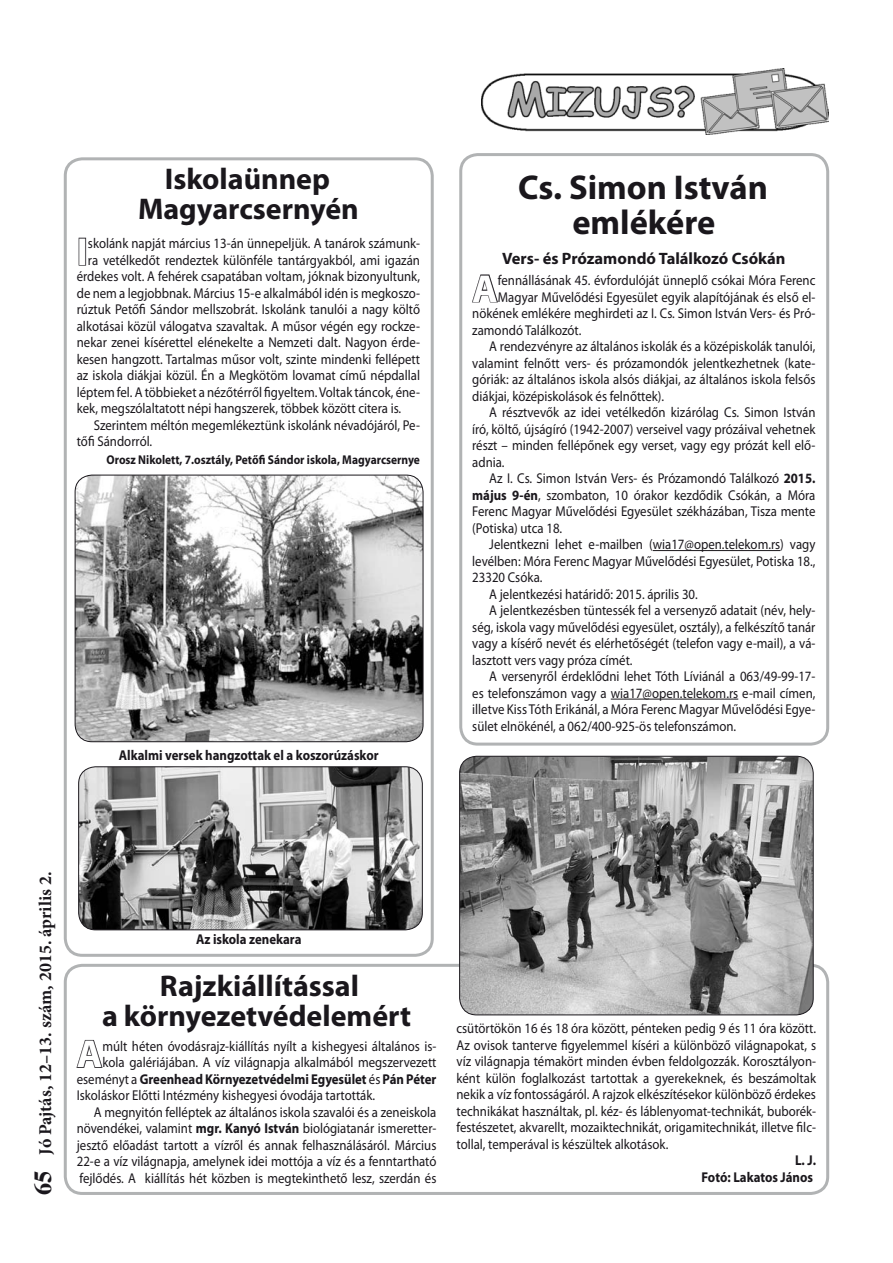
<style>
.page{position:relative;width:893px;height:1263px;background:#fff}
.page>*{position:absolute;margin:0;border:0;box-sizing:border-box;transform-origin:0 0}
.t1{font:700 39.15px "Myriad Pro";color:#fff}
.t2{font:700 34.5px/34.5px "Myriad Pro";color:#1a171c;text-align:center}
.t3{font:700 30px/30px "Myriad Pro";color:#1a171c;text-align:center}
.t4{font:700 24px "CG Times";color:#1a171c}
.t5{font:700 18px "Minion Pro";color:#1a171c}
.t6{font:700 16.5px "Myriad Pro";color:#1a171c}
.t7{font:14.25px/16.5px "Myriad Pro";color:#1a171c;text-align:justify;scale:.9 1}
.t8{font:700 14.25px/16.5px "Myriad Pro";color:#1a171c;text-align:right;scale:.9 1}
.t9{font:700 12.75px "Myriad Pro";color:#1a171c;scale:.9 1}
.s1{font-weight:700}
.s2{font-weight:400}
</style>
<div class="page">
<img style="left:481px;top:68px;width:348px;height:66px">
<hr style="left:653px;top:550px;width:127px;height:1px;background:#1a171c">
<hr style="left:611px;top:699px;width:127px;height:1px;background:#1a171c">
<div style="left:553px;top:192px;width:10px;height:9px;border:3px solid #fff;border-radius:50%"></div>
<svg style="left:472px;top:274px;width:26px;height:29px"></svg>
<div style="left:459px;top:153px;width:370px;height:593px;border:3px solid #b1b3b4;border-radius:17px"></div>
<div style="left:79px;top:238px;width:7px;height:28px;border:2px solid #1a171c"></div>
<div style="left:64px;top:157px;width:370px;height:800px;border:3px solid #b1b3b4;border-radius:17px"></div>
<img style="left:79px;top:767px;width:343px;height:163px;border-radius:17px">
<div style="left:78px;top:766px;width:345px;height:164px;border:1px solid #1a171c;border-radius:17px"></div>
<img style="left:75px;top:475px;width:348px;height:266px;border-radius:17px">
<div style="left:75px;top:475px;width:348px;height:267px;border:1px solid #1a171c;border-radius:17px"></div>
<svg style="left:75px;top:963px;width:338px;height:105px"></svg>
<div style="left:64px;top:964px;width:765px;height:231px;border:3px solid #b1b3b4;border-radius:17px"></div>
<img style="left:460px;top:756px;width:352px;height:259px;border-radius:17px">
<div style="left:459px;top:756px;width:355px;height:259px;border:1px solid #1a171c;border-radius:17px"></div>
<h3 class="t3" style="left:138px;top:163px;width:222px">Iskolaünnep<br>Magyarcsernyén</h3>
<h1 class="t1" style="left:77px;top:226px;width:13px">I</h1>
<p class="t7" style="left:88px;top:235px;width:370px">skolánk napját március 13-án ünnepeljük. A tanárok számunk-</p>
<p class="t7" style="left:88px;top:252px;width:370px">ra vetélkedőt rendeztek különféle tantárgyakból, ami igazán</p>
<p class="t7" style="left:77px;top:268px;width:383px">érdekes volt. A fehérek csapatában voltam, jóknak bizonyultunk,</p>
<p class="t7" style="left:77px;top:285px;width:383px">de nem a legjobbnak. Március 15-e alkalmából idén is megkoszo-</p>
<p class="t7" style="left:77px;top:301px;width:383px">rúztuk Petőfi Sándor mellszobrát. Iskolánk tanulói a nagy költő</p>
<p class="t7" style="left:77px;top:318px;width:383px">alkotásai közül válogatva szavaltak. A műsor végén egy rockze-</p>
<p class="t7" style="left:77px;top:334px;width:383px">nekar zenei kísérettel elénekelte a Nemzeti dalt. Nagyon érde-</p>
<p class="t7" style="left:77px;top:351px;width:383px">kesen hangzott. Tartalmas műsor volt, szinte mindenki fellépett</p>
<p class="t7" style="left:77px;top:367px;width:383px">az iskola diákjai közül. Én a Megkötöm lovamat című népdallal</p>
<p class="t7" style="left:77px;top:384px;width:383px">léptem fel. A többieket a nézőtérről figyeltem. Voltak táncok, éne-</p>
<p class="t7" style="left:77px;top:400px;width:362px">kek, megszólaltatott népi hangszerek, többek között citera is.</p>
<p class="t7" style="left:94px;top:417px;width:364px">Szerintem méltón megemlékeztünk iskolánk névadójáról, Pe-</p>
<p class="t7" style="left:77px;top:433px;width:85px">tőfi Sándorról.</p>
<p class="t9" style="left:106px;top:451px;width:350px">Orosz Nikolett, 7.osztály, Petőfi Sándor iskola, Magyarcsernye</p>
<p class="t8" style="left:119px;top:746px;width:290px">Alkalmi versek hangzottak el a koszorúzáskor</p>
<h2 class="t2" style="left:518px;top:169px;width:251px">Cs. Simon István emlékére</h2>
<p class="t6" style="left:502px;top:248px;width:285px">Vers- és Prózamondó Találkozó Csókán</p>
<h1 class="t1" style="left:472px;top:263px;width:27px">A</h1>
<p class="t7" style="left:498px;top:272px;width:354px">fennállásának 45. évfordulóját ünneplő csókai Móra Ferenc</p>
<p class="t7" style="left:498px;top:288px;width:354px">Magyar Művelődési Egyesület egyik alapítójának és első el-</p>
<p class="t7" style="left:472px;top:305px;width:383px">nökének emlékére meghirdeti az I. Cs. Simon István Vers- és Pró-</p>
<p class="t7" style="left:472px;top:321px;width:123px">zamondó Találkozót.</p>
<p class="t7" style="left:489px;top:338px;width:364px">A rendezvényre az általános iskolák és a középiskolák tanulói,</p>
<p class="t7" style="left:472px;top:354px;width:383px">valamint felnőtt vers- és prózamondók jelentkezhetnek (kate-</p>
<p class="t7" style="left:472px;top:371px;width:383px">góriák: az általános iskola alsós diákjai, az általános iskola felsős</p>
<p class="t7" style="left:472px;top:387px;width:215px">diákjai, középiskolások és felnőttek).</p>
<p class="t7" style="left:489px;top:404px;width:364px">A résztvevők az idei vetélkedőn kizárólag Cs. Simon István</p>
<p class="t7" style="left:472px;top:420px;width:383px">író, költő, újságíró (1942-2007) verseivel vagy prózáival vehetnek</p>
<p class="t7" style="left:472px;top:437px;width:383px">részt – minden fellépőnek egy verset, vagy egy prózát kell elő-</p>
<p class="t7" style="left:472px;top:453px;width:37px">adnia.</p>
<p class="t7" style="left:489px;top:470px;width:364px">Az I. Cs. Simon István Vers- és Prózamondó Találkozó <span class="s1">2015.</span></p>
<p class="t7" style="left:472px;top:486px;width:383px"><span class="s1">május 9-én</span>, szombaton, 10 órakor kezdődik Csókán, a Móra</p>
<p class="t7" style="left:472px;top:503px;width:383px">Ferenc Magyar Művelődési Egyesület székházában, Tisza mente</p>
<p class="t7" style="left:472px;top:519px;width:101px">(Potiska) utca 18.</p>
<p class="t7" style="left:489px;top:536px;width:364px">Jelentkezni lehet e-mailben (wia17@open.telekom.rs) vagy</p>
<p class="t7" style="left:472px;top:552px;width:383px">levélben: Móra Ferenc Magyar Művelődési Egyesület, Potiska 18.,</p>
<p class="t7" style="left:472px;top:569px;width:80px">23320 Csóka.</p>
<p class="t7" style="left:489px;top:585px;width:233px">A jelentkezési határidő: 2015. április 30.</p>
<p class="t7" style="left:489px;top:602px;width:364px">A jelentkezésben tüntessék fel a versenyző adatait (név, hely-</p>
<p class="t7" style="left:472px;top:618px;width:383px">ség, iskola vagy művelődési egyesület, osztály), a felkészítő tanár</p>
<p class="t7" style="left:472px;top:635px;width:383px">vagy a kísérő nevét és elérhetőségét (telefon vagy e-mail), a vá-</p>
<p class="t7" style="left:472px;top:651px;width:180px">lasztott vers vagy próza címét.</p>
<p class="t7" style="left:489px;top:668px;width:364px">A versenyről érdeklődni lehet Tóth Líviánál a 063/49-99-17-</p>
<p class="t7" style="left:472px;top:684px;width:383px">es telefonszámon vagy a wia17@open.telekom.rs e-mail címen,</p>
<p class="t7" style="left:472px;top:701px;width:383px">illetve Kiss Tóth Erikánál, a Móra Ferenc Magyar Művelődési Egye-</p>
<p class="t7" style="left:472px;top:717px;width:295px">sület elnökénél, a 062/400-925-ös telefonszámon.</p>
<p class="t5" style="left:33px;top:1154px;width:285px;rotate:-90deg">Jó Pajtás, 12–13. szám, 2015. április 2.</p>
<h3 class="t4" style="left:28px;top:1195px;width:24px;rotate:-90deg">65</h3>
<p class="t8" style="left:196px;top:930px;width:119px">Az iskola zenekara</p>
<h3 class="t3" style="left:102px;top:969px;width:311px">Rajzkiállítással<br>a környezetvédelemért</h3>
<h1 class="t1" style="left:77px;top:1028px;width:27px">A</h1>
<p class="t7" style="left:102px;top:1037px;width:373px">múlt héten óvodásrajz-kiállítás nyílt a kishegyesi általános is-</p>
<p class="t7" style="left:102px;top:1054px;width:373px">kola galériájában. A víz világnapja alkalmából megszervezett</p>
<p class="t8" style="left:77px;top:1070px;width:401px"><span class="s2">eseményt a</span> Greenhead Környezetvédelmi Egyesület <span class="s2">és</span> Pán Péter</p>
<p class="t7" style="left:77px;top:1087px;width:333px">Iskoláskor Előtti Intézmény kishegyesi óvodája tartották.</p>
<p class="t7" style="left:94px;top:1103px;width:382px">A megnyitón felléptek az általános iskola szavalói és a zeneiskola</p>
<p class="t7" style="left:77px;top:1120px;width:401px">növendékei, valamint <span class="s1">mgr. Kanyó István</span> biológiatanár ismeretter-</p>
<p class="t7" style="left:77px;top:1136px;width:401px">jesztő előadást tartott a vízről és annak felhasználásáról. Március</p>
<p class="t7" style="left:77px;top:1153px;width:401px">22-e a víz világnapja, amelynek idei mottója a víz és a fenntartható</p>
<p class="t7" style="left:80px;top:1169px;width:398px">fejlődés. A kiállítás hét közben is megtekinthető lesz, szerdán és</p>
<p class="t7" style="left:456px;top:1020px;width:401px">csütörtökön 16 és 18 óra között, pénteken pedig 9 és 11 óra között.<br>Az ovisok tanterve figyelemmel kíséri a különböző világnapokat, s víz világnapja témakört minden évben feldolgozzák. Korosztályon&shy;ként külön foglalkozást tartottak a gyerekeknek, és beszámoltak nekik a víz fontosságáról. A rajzok elkészítésekor különböző érdekes technikákat használtak, pl. kéz- és láblenyomat-technikát, buborék&shy;festészetet, akvarellt, mozaiktechnikát, origamitechnikát, illetve filc&shy;tollal, temperával is készültek alkotások.</p>
<p class="t8" style="left:701px;top:1152px;width:129px">L. J.<br>Fotó: Lakatos János</p>
</div>
